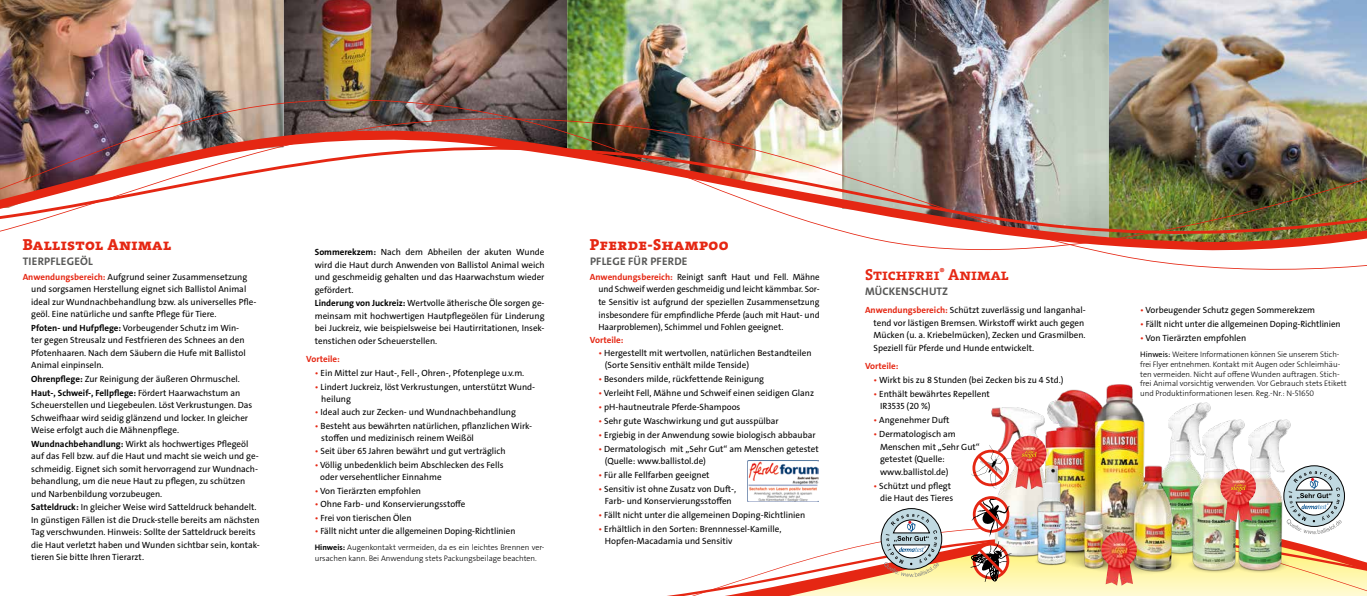
<style>
.page{position:relative;width:1367px;height:596px;background:#fff}
.page>*{position:absolute;margin:0;border:0;box-sizing:border-box;transform-origin:0 0}
.t1{font:16px "The Serif HP8 Ex Bld";letter-spacing:.025em;color:#e52713}
.t2{font:700 16px "The Serif W7";color:#e52713}
.t3{font:700 11px "The Sans C4 s";letter-spacing:.02em;color:#575756}
.t4{font:11px "The Sans LP7 Bld";letter-spacing:.015em;color:#575756}
.t5{font:9px/12.4px "The Sans LP5 Plain";color:#000}
.t6{font:9px/12.5px "The Sans C4 s";letter-spacing:-.005em;color:#000;text-align:justify}
.t7{font:9px "The Sans LP7 Bld";color:#000}
.t8{font:9px "The Sans LP7 Bld";color:#e52713}
.t9{font:700 9px "The Sans C4 s";color:#e52713}
.t10{font:8px/9.7px "The Sans LP3 Lig";color:#000}
.s1{font-family:"The Sans LP7 Bld";color:#e52713}
.s2{font-family:"The Sans LP7 Bld"}
.s3{font-family:"The Sans LP5 Plain"}
.s4{color:#e52713}
.s5{font-weight:700;color:#e52713}
</style>
<div class="page">
<img style="left:283px;top:0;width:284px;height:92px">
<img style="left:567px;top:0;width:275px;height:92px">
<img style="left:0;top:0;width:283px;height:92px">
<img style="left:842px;top:0;width:266px;height:92px">
<img style="left:1108px;top:0;width:258px;height:92px">
<img style="left:0;top:92px;width:1366px;height:178px">
<svg style="left:674px;top:529px;width:692px;height:66px"></svg>
<img style="left:1194px;top:402px;width:17px;height:13px">
<img style="left:1017px;top:384px;width:177px;height:211px">
<img style="left:991px;top:397px;width:76px;height:170px">
<img style="left:1029px;top:463px;width:45px;height:107px">
<img style="left:1174px;top:415px;width:45px;height:167px">
<img style="left:1219px;top:419px;width:79px;height:163px">
<svg style="left:971px;top:444px;width:41px;height:44px"></svg>
<svg style="left:970px;top:496px;width:41px;height:86px"></svg>
<img style="left:747px;top:460px;width:71px;height:41px">
<img style="left:1011px;top:435px;width:18px;height:15px">
<svg style="left:1025px;top:450px;width:11px;height:11px"></svg>
<img style="left:1056px;top:465px;width:310px;height:99px">
<svg style="left:880px;top:508px;width:62px;height:69px"></svg>
<h1 class="t1" style="left:23px;top:233px;width:150px">Ballistol Animal</h1>
<p class="t3" style="left:23px;top:253px;width:72px">TIERPFLEGEÖL</p>
<p class="t5" style="left:31px;top:270px;width:227px;text-indent:-9px"><span class="s1">Anwendungsbereich:</span> Aufgrund seiner Zusammensetzung und sorgsamen Herstellung eignet sich Ballistol Animal ideal zur Wundnachbehandlung bzw. als universelles Pfle&shy;geöl. Eine natürliche und sanfte Pflege für Tiere.</p>
<p class="t5" style="left:31px;top:321px;width:216px"><span class="s2">Pfoten- und Hufpflege:</span> Vorbeugender Schutz im Win&shy;ter gegen Streusalz und Festfrieren des Schnees an den Pfotenhaaren. Nach dem Säubern die Hufe mit Ballistol Animal einpinseln.</p>
<p class="t5" style="left:31px;top:372px;width:210px"><span class="s2">Ohrenpflege:</span> Zur Reinigung der äußeren Ohrmuschel.</p>
<p class="t7" style="left:31px;top:387px;width:210px">Haut-, Schweif-, Fellpflege: <span class="s3">Fördert Haarwachstum an</span></p>
<p class="t5" style="left:31px;top:399px;width:223px">Scheuerstellen und Liegebeulen. Löst Verkrustungen. Das<br>Schweifhaar wird seidig glänzend und locker. In gleicher<br>Weise erfolgt auch die Mähnenpflege.</p>
<p class="t5" style="left:31px;top:437px;width:229px"><span class="s2">Wundnachbehandlung:</span> Wirkt als hochwertiges Pflegeöl auf das Fell bzw. auf die Haut und macht sie weich und ge&shy;schmeidig. Eignet sich somit hervorragend zur Wundnach&shy;behandlung, um die neue Haut zu pflegen, zu schützen und Narbenbildung vorzubeugen.</p>
<p class="t5" style="left:31px;top:501px;width:230px"><span class="s2">Satteldruck:</span> In gleicher Weise wird Satteldruck behandelt.<br>In günstigen Fällen ist die Druck-stelle bereits am nächsten Tag verschwunden. Hinweis: Sollte der Satteldruck bereits die Haut verletzt haben und Wunden sichtbar sein, kontak&shy;tieren Sie bitte Ihren Tierarzt.</p>
<p class="t5" style="left:315px;top:246px;width:231px;text-align:justify"><span class="s2">Sommerekzem:</span> Nach dem Abheilen der akuten Wunde wird die Haut durch Anwenden von Ballistol Animal weich und geschmeidig gehalten und das Haarwachstum wieder gefördert.</p>
<p class="t5" style="left:315px;top:297px;width:231px;text-align:justify"><span class="s2">Linderung von Juckreiz:</span> Wertvolle ätherische Öle sorgen ge&shy;meinsam mit hochwertigen Hautpflegeölen für Linderung bei Juckreiz, wie beispielsweise bei Hautirritationen, Insek&shy;tenstichen oder Scheuerstellen.</p>
<p class="t8" style="left:306px;top:353px;width:35px">Vorteile:</p>
<p class="t5" style="left:315px;top:366px;width:211px"><span class="s4">•</span> Ein Mittel zur Haut-, Fell-, Ohren-, Pfotenplege u.v.m.</p>
<p class="t5" style="left:321px;top:380px;width:215px;line-height:12px;text-indent:-6px"><span class="s4">•</span> Lindert Juckreiz, löst Verkrustungen, unterstützt Wund&shy;heilung</p>
<p class="t5" style="left:315px;top:405px;width:203px"><span class="s4">•</span> Ideal auch zur Zecken- und Wundnachbehandlung</p>
<p class="t5" style="left:321px;top:419px;width:212px;line-height:12px;text-indent:-6px"><span class="s4">•</span> Besteht aus bewährten natürlichen, pflanzlichen Wirk&shy;stoffen und medizinisch reinem Weißöl</p>
<p class="t5" style="left:315px;top:445px;width:192px"><span class="s4">•</span> Seit über 65 Jahren bewährt und gut verträglich</p>
<p class="t5" style="left:320px;top:458px;width:185px;line-height:12px;text-indent:-5px"><span class="s4">•</span> Völlig unbedenklich beim Abschlecken des Fells oder versehentlicher Einnahme</p>
<p class="t5" style="left:315px;top:484px;width:108px"><span class="s4">•</span> Von Tierärzten empfohlen</p>
<p class="t5" style="left:315px;top:497px;width:152px"><span class="s4">•</span> Ohne Farb- und Konservierungsstoffe</p>
<p class="t5" style="left:315px;top:511px;width:98px"><span class="s4">•</span> Frei von tierischen Ölen</p>
<p class="t5" style="left:315px;top:524px;width:202px"><span class="s4">•</span> Fällt nicht unter die allgemeinen Doping-Richtlinien</p>
<p class="t10" style="left:315px;top:541px;width:231px;line-height:11px"><span class="s2">Hinweis:</span> Augenkontakt vermeiden, da es ein leichtes Brennen ver&shy;ursachen kann. Bei Anwendung stets Packungsbeilage beachten.</p>
<h1 class="t1" style="left:590px;top:233px;width:140px">Pferde-Shampoo</h1>
<p class="t3" style="left:590px;top:254px;width:99px">PFLEGE FÜR PFERDE</p>
<p class="t6" style="left:598px;top:270px;width:223px;text-indent:-9px"><span class="s5">Anwendungsbereich:</span> Reinigt sanft Haut und Fell. Mähne und Schweif werden geschmeidig und leicht kämmbar. Sor&shy;te Sensitiv ist aufgrund der speziellen Zusammensetzung insbesondere für empfindliche Pferde (auch mit Haut- und Haarproblemen), Schimmel und Fohlen geeignet.</p>
<p class="t9" style="left:590px;top:333px;width:35px">Vorteile:</p>
<p class="t5" style="left:605px;top:347px;width:208px;line-height:12px;text-indent:-6px"><span class="s4">•</span> Hergestellt mit wertvollen, natürlichen Bestandteilen (Sorte Sensitiv enthält milde Tenside)</p>
<p class="t5" style="left:598px;top:373px;width:167px"><span class="s4">•</span> Besonders milde, rückfettende Reinigung</p>
<p class="t5" style="left:598px;top:387px;width:217px"><span class="s4">•</span> Verleiht Fell, Mähne und Schweif einen seidigen Glanz</p>
<p class="t5" style="left:598px;top:401px;width:143px"><span class="s4">•</span> pH-hautneutrale Pferde-Shampoos</p>
<p class="t5" style="left:598px;top:415px;width:182px"><span class="s4">•</span> Sehr gute Waschwirkung und gut ausspülbar</p>
<p class="t5" style="left:598px;top:428px;width:219px"><span class="s4">•</span> Ergiebig in der Anwendung sowie biologisch abbaubar</p>
<p class="t5" style="left:605px;top:443px;width:215px;line-height:12px;text-indent:-6px"><span class="s4">•</span> Dermatologisch mit „Sehr Gut“ am Menschen getestet (Quelle: www.ballistol.de)</p>
<p class="t5" style="left:598px;top:468px;width:113px"><span class="s4">•</span> Für alle Fellfarben geeignet</p>
<p class="t5" style="left:598px;top:482px;width:139px;line-height:12px;text-align:center"><span class="s4">•</span> Sensitiv ist ohne Zusatz von Duft-,<br>Farb- und Konservierungsstoffen</p>
<p class="t5" style="left:598px;top:508px;width:208px"><span class="s4">•</span> Fällt nicht unter die allgemeinen Doping-Richtlinien</p>
<p class="t5" style="left:605px;top:522px;width:178px;line-height:12px;text-indent:-6px"><span class="s4">•</span> Erhältlich in den Sorten: Brennnessel-Kamille,<br>Hopfen-Macadamia und Sensitiv</p>
<h1 class="t2" style="left:865px;top:264px;width:145px">Stichfrei<sup>®</sup> Animal</h1>
<p class="t4" style="left:865px;top:284px;width:84px">MÜCKENSCHUTZ</p>
<p class="t5" style="left:873px;top:304px;width:214px;text-indent:-9px"><span class="s1">Anwendungsbereich:</span> Schützt zuverlässig und langanhal&shy;tend vor lästigen Bremsen. Wirkstoff wirkt auch gegen Mücken (u. a. Kriebelmücken), Zecken und Grasmilben.<br>Speziell für Pferde und Hunde entwickelt.</p>
<p class="t8" style="left:865px;top:360px;width:35px">Vorteile:</p>
<p class="t5" style="left:873px;top:373px;width:191px"><span class="s4">•</span> Wirkt bis zu 8 Stunden (bei Zecken bis zu 4 Std.)</p>
<p class="t5" style="left:880px;top:387px;width:111px;text-indent:-6px"><span class="s4">•</span> Enthält bewährtes Repellent<br>IR3535 (20 %)</p>
<p class="t5" style="left:873px;top:414px;width:78px"><span class="s4">•</span> Angenehmer Duft</p>
<p class="t5" style="left:880px;top:427px;width:101px;text-indent:-6px"><span class="s4">•</span> Dermatologisch am<br>Menschen mit „Sehr Gut“ getestet (Quelle: www.ballistol.de)</p>
<p class="t5" style="left:873px;top:479px;width:81px;text-align:right"><span class="s4">•</span> Schützt und pflegt die Haut des Tieres</p>
<p class="t5" style="left:1140px;top:304px;width:176px"><span class="s4">•</span> Vorbeugender Schutz gegen Sommerekzem</p>
<p class="t5" style="left:1140px;top:318px;width:202px"><span class="s4">•</span> Fällt nicht unter die allgemeinen Doping-Richtlinien</p>
<p class="t5" style="left:1140px;top:331px;width:108px"><span class="s4">•</span> Von Tierärzten empfohlen</p>
<p class="t10" style="left:1140px;top:349px;width:208px"><span class="s3">Hinweis:</span> Weitere Informationen können Sie unserem Stich&shy;frei Flyer entnehmen. Kontakt mit Augen oder Schleimhäu&shy;ten vermeiden. Nicht auf offene Wunden auftragen. Stich&shy;frei Animal vorsichtig verwenden. Vor Gebrauch stets Etikett und Produktinformationen lesen. Reg.-Nr.: N-51650</p>
</div>
